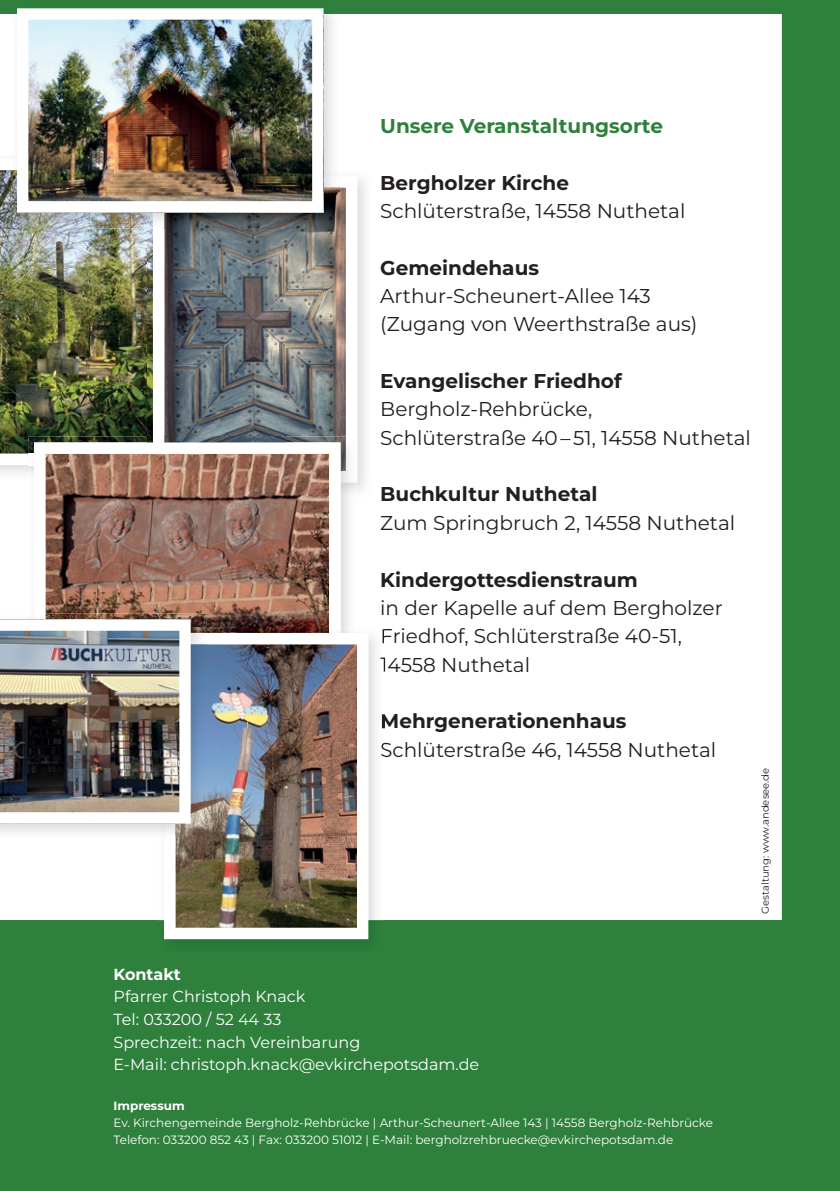
<style>
.page{position:relative;width:840px;height:1191px;background:#fff}
.page>*{position:absolute;margin:0;border:0;box-sizing:border-box;transform-origin:0 0}
.t1{font:20px/28.4px "Montserrat";color:#231f20}
.t2{font:700 20px "Montserrat";color:#231f20}
.t3{font:700 20px "Montserrat";color:#2e803c}
.t4{font:16px/22.6px "Montserrat";color:#fff}
.t5{font:700 16px "Montserrat";color:#fff}
.t6{font:12px/17px "Montserrat";color:#fff}
.t7{font:700 12px "Montserrat";color:#fff}
.t8{font:10px "Montserrat";color:#231f20}
</style>
<div class="page">
<div style="left:0;top:920px;width:839px;height:98px;background:#2e803c"></div>
<div style="left:0;top:0;width:839px;height:14px;background:#2e803c"></div>
<div style="left:781px;top:0;width:58px;height:1191px;background:#2e803c"></div>
<div style="left:0;top:988px;width:839px;height:203px;background:#2e803c"></div>
<img style="left:0;top:170px;width:147px;height:284px">
<img style="left:356px;top:179px;width:10px;height:312px">
<img style="left:147px;top:228px;width:6px;height:208px">
<svg style="left:164px;top:179px;width:193px;height:303px;background:#797c7e"></svg>
<img style="left:323px;top:8px;width:10px;height:162px">
<img style="left:11px;top:170px;width:136px;height:58px">
<img style="left:323px;top:170px;width:12px;height:6px">
<img style="left:147px;top:212px;width:6px;height:16px">
<img style="left:153px;top:176px;width:186px;height:52px">
<img style="left:29px;top:20px;width:282px;height:180px">
<div style="left:17px;top:8px;width:306px;height:204px;border:11px solid #fff"></div>
<img style="left:28px;top:436px;width:119px;height:18px">
<img style="left:340px;top:482px;width:16px;height:16px">
<svg style="left:147px;top:436px;width:6px;height:6px"></svg>
<img style="left:164px;top:436px;width:192px;height:46px">
<svg style="left:34px;top:442px;width:306px;height:185px;background:#a17e70"></svg>
<img style="left:158px;top:636px;width:226px;height:305px">
<svg style="left:382px;top:629px;width:2px;height:17px"></svg>
<img style="left:380px;top:656px;width:4px;height:15px">
<img style="left:382px;top:712px;width:2px;height:20px">
<img style="left:381px;top:741px;width:3px;height:18px">
<img style="left:207px;top:627px;width:122px;height:6px">
<img style="left:164px;top:636px;width:204px;height:303px">
<img style="left:158px;top:613px;width:49px;height:14px">
<img style="left:34px;top:613px;width:124px;height:6px">
<img style="left:158px;top:823px;width:6px;height:16px">
<img style="left:190px;top:627px;width:17px;height:6px">
<img style="left:164px;top:633px;width:43px;height:206px">
<img style="left:0;top:619px;width:190px;height:204px">
<p class="t3" style="left:380px;top:112px;width:284px">Unsere Veranstaltungsorte</p>
<p class="t2" style="left:380px;top:169px;width:190px">Bergholzer Kirche</p>
<p class="t1" style="left:380px;top:196px;width:306px">Schlüterstraße, 14558 Nuthetal</p>
<p class="t2" style="left:380px;top:254px;width:160px">Gemeindehaus</p>
<p class="t1" style="left:380px;top:281px;width:318px">Arthur-Scheunert-Allee 143 (Zugang von Weerthstraße aus)</p>
<p class="t2" style="left:380px;top:367px;width:243px">Evangelischer Friedhof</p>
<p class="t1" style="left:380px;top:394px;width:372px">Bergholz-Rehbrücke,<br>Schlüterstraße 40 – 51, 14558 Nuthetal</p>
<p class="t2" style="left:380px;top:481px;width:219px">Buchkultur Nuthetal</p>
<p class="t1" style="left:380px;top:508px;width:356px">Zum Springbruch 2, 14558 Nuthetal</p>
<p class="t2" style="left:380px;top:566px;width:259px">Kindergottesdienstraum</p>
<p class="t1" style="left:380px;top:593px;width:344px">in der Kapelle auf dem Bergholzer<br>Friedhof, Schlüterstraße 40-51,<br>14558 Nuthetal</p>
<p class="t2" style="left:380px;top:708px;width:247px">Mehrgenerationenhaus</p>
<p class="t1" style="left:380px;top:735px;width:337px">Schlüterstraße 46, 14558 Nuthetal</p>
<p class="t8" style="left:758px;top:913px;width:147px;rotate:-90deg">Gestaltung: www.andesee.de</p>
<p class="t5" style="left:113px;top:963px;width:69px">Kontakt</p>
<p class="t4" style="left:113px;top:985px;width:367px">Pfarrer Christoph Knack<br>Tel: 033200 / 52 44 33<br>Sprechzeit: nach Vereinbarung<br>E-Mail: christoph.knack@evkirchepotsdam.de</p>
<p class="t7" style="left:113px;top:1097px;width:73px">Impressum</p>
<p class="t6" style="left:113px;top:1114px;width:600px">Ev. Kirchengemeinde Bergholz-Rehbrücke | Arthur-Scheunert-Allee 143 | 14558 Bergholz-Rehbrücke<br>Telefon: 033200 852 43 | Fax: 033200 51012 | E-Mail: bergholzrehbruecke@evkirchepotsdam.de</p>
</div>
